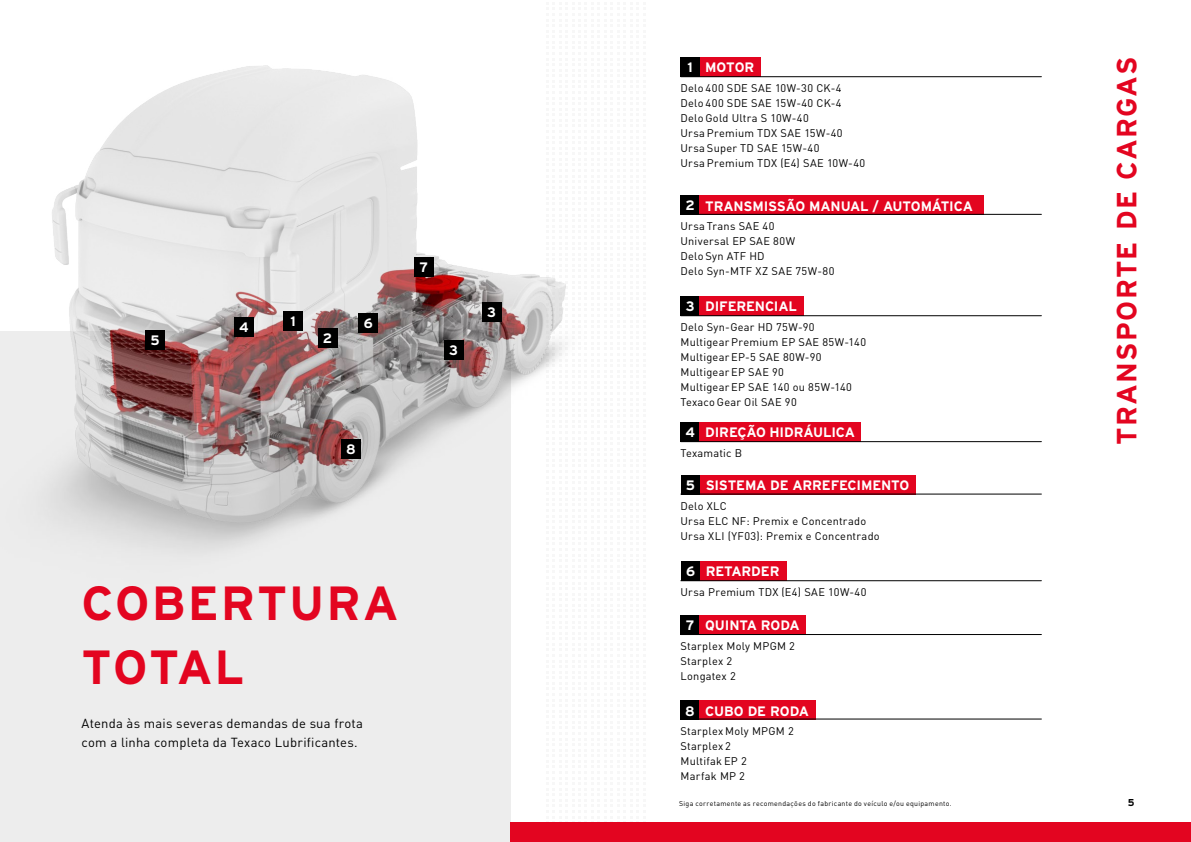
<style>
.page{position:relative;width:1191px;height:842px;background:#fff}
.page>*{position:absolute;margin:0;border:0;box-sizing:border-box;transform-origin:0 0}
.t1{font:700 47.9px/64.2px "Interstate";letter-spacing:.035em;color:#e30520}
.t2{font:700 27.8px "Interstate";letter-spacing:.04em;color:#e30520}
.t3{font:700 13.7px "Interstate";letter-spacing:-.015em;color:#fff}
.t4{font:13px/19px "DIN Pro";letter-spacing:.015em;color:#000}
.t5{font:11px/15px "DIN Pro";letter-spacing:.02em;color:#000}
.t6{font:700 10px "Interstate";color:#000}
.t7{font:7px "DIN Pro";letter-spacing:.04em;color:#000}
</style>
<div class="page">
<div style="left:0;top:332px;width:510px;height:510px;background:#ededed"></div>
<img style="left:0;top:65px;width:574px;height:523px">
<div style="left:283px;top:312px;width:20px;height:19px;background:#000"></div>
<div style="left:359px;top:313px;width:19px;height:19px;background:#000"></div>
<div style="left:341px;top:439px;width:19px;height:19px;background:#000"></div>
<div style="left:318px;top:328px;width:19px;height:19px;background:#000"></div>
<div style="left:234px;top:318px;width:19px;height:19px;background:#000"></div>
<div style="left:444px;top:340px;width:19px;height:19px;background:#000"></div>
<div style="left:482px;top:302px;width:19px;height:19px;background:#000"></div>
<div style="left:414px;top:257px;width:19px;height:19px;background:#000"></div>
<div style="left:145px;top:331px;width:19px;height:19px;background:#000"></div>
<div style="left:680px;top:57px;width:19px;height:19px;background:#000"></div>
<div style="left:699px;top:57px;width:61px;height:19px;background:#e30520"></div>
<hr style="left:681px;top:77px;width:360px;height:1px;background:#000">
<div style="left:680px;top:196px;width:19px;height:19px;background:#000"></div>
<div style="left:699px;top:196px;width:285px;height:19px;background:#e30520"></div>
<hr style="left:681px;top:214px;width:360px;height:1px;background:#000">
<div style="left:680px;top:297px;width:19px;height:19px;background:#000"></div>
<div style="left:699px;top:297px;width:105px;height:19px;background:#e30520"></div>
<hr style="left:681px;top:316px;width:360px;height:1px;background:#000">
<div style="left:680px;top:423px;width:19px;height:19px;background:#000"></div>
<div style="left:699px;top:423px;width:162px;height:19px;background:#e30520"></div>
<hr style="left:681px;top:441px;width:360px;height:1px;background:#000">
<div style="left:681px;top:475px;width:19px;height:19px;background:#000"></div>
<div style="left:700px;top:475px;width:215px;height:19px;background:#e30520"></div>
<hr style="left:681px;top:494px;width:360px;height:1px;background:#000">
<div style="left:681px;top:562px;width:19px;height:19px;background:#000"></div>
<div style="left:700px;top:562px;width:86px;height:19px;background:#e30520"></div>
<hr style="left:681px;top:580px;width:360px;height:1px;background:#000">
<div style="left:680px;top:616px;width:19px;height:19px;background:#000"></div>
<div style="left:699px;top:616px;width:107px;height:19px;background:#e30520"></div>
<hr style="left:681px;top:634px;width:360px;height:1px;background:#000">
<div style="left:510px;top:823px;width:681px;height:19px;background:#e30520"></div>
<div style="left:680px;top:700px;width:19px;height:19px;background:#000"></div>
<div style="left:699px;top:700px;width:117px;height:19px;background:#e30520"></div>
<hr style="left:681px;top:719px;width:360px;height:1px;background:#000">
<p class="t3" style="left:150px;top:333px;width:11px">5</p>
<p class="t3" style="left:239px;top:320px;width:11px">4</p>
<p class="t3" style="left:290px;top:314px;width:7px">1</p>
<p class="t3" style="left:364px;top:315px;width:11px">6</p>
<p class="t3" style="left:323px;top:330px;width:11px">2</p>
<p class="t3" style="left:346px;top:441px;width:11px">8</p>
<p class="t3" style="left:419px;top:259px;width:10px">7</p>
<p class="t3" style="left:449px;top:342px;width:10px">3</p>
<p class="t3" style="left:487px;top:304px;width:10px">3</p>
<h1 class="t1" style="left:82px;top:571px;width:319px">COBERTURA<br>TOTAL</h1>
<p class="t4" style="left:82px;top:713px;width:283px">Atenda às mais severas demandas de sua frota com a linha completa da Texaco Lubrificantes.</p>
<p class="t3" style="left:687px;top:59px;width:68px">1 MOTOR</p>
<p class="t5" style="left:680px;top:79px;width:186px">Delo 400 SDE SAE 10W-30 CK-4<br>Delo 400 SDE SAE 15W-40 CK-4<br>Delo Gold Ultra S 10W-40<br>Ursa Premium TDX SAE 15W-40<br>Ursa Super TD SAE 15W-40<br>Ursa Premium TDX (E4) SAE 10W-40</p>
<p class="t3" style="left:685px;top:199px;width:289px">2 TRANSMISSÃO MANUAL / AUTOMÁTICA</p>
<p class="t5" style="left:680px;top:218px;width:155px">Ursa Trans SAE 40<br>Universal EP SAE 80W<br>Delo Syn ATF HD<br>Delo Syn-MTF XZ SAE 75W-80</p>
<p class="t3" style="left:685px;top:299px;width:113px">3 DIFERENCIAL</p>
<p class="t5" style="left:680px;top:319px;width:187px">Delo Syn-Gear HD 75W-90<br>Multigear Premium EP SAE 85W-140<br>Multigear EP-5 SAE 80W-90<br>Multigear EP SAE 90<br>Multigear EP SAE 140 ou 85W-140<br>Texaco Gear Oil SAE 90</p>
<p class="t3" style="left:685px;top:425px;width:171px">4 DIREÇÃO HIDRÁULICA</p>
<p class="t5" style="left:680px;top:445px;width:63px">Texamatic B</p>
<p class="t3" style="left:686px;top:477px;width:225px">5 SISTEMA DE ARREFECIMENTO</p>
<p class="t5" style="left:680px;top:497px;width:201px">Delo XLC<br>Ursa ELC NF: Premix e Concentrado<br>Ursa XLI (YF03): Premix e Concentrado</p>
<p class="t3" style="left:686px;top:564px;width:95px">6 RETARDER</p>
<p class="t5" style="left:680px;top:584px;width:187px">Ursa Premium TDX (E4) SAE 10W-40</p>
<p class="t3" style="left:686px;top:618px;width:115px">7 QUINTA RODA</p>
<p class="t5" style="left:680px;top:638px;width:116px">Starplex Moly MPGM 2<br>Starplex 2<br>Longatex 2</p>
<p class="t3" style="left:685px;top:703px;width:125px">8 CUBO DE RODA</p>
<p class="t5" style="left:680px;top:722px;width:115px">Starplex Moly MPGM 2<br>Starplex 2<br>Multifak EP 2<br>Marfak MP 2</p>
<h2 class="t2" style="left:1111px;top:445px;width:390px;rotate:-90deg">TRANSPORTE DE CARGAS</h2>
<p class="t7" style="left:679px;top:798px;width:274px">Siga corretamente as recomendações do fabricante do veículo e/ou equipamento.</p>
<p class="t6" style="left:1127px;top:797px;width:8px">5</p>
</div>
